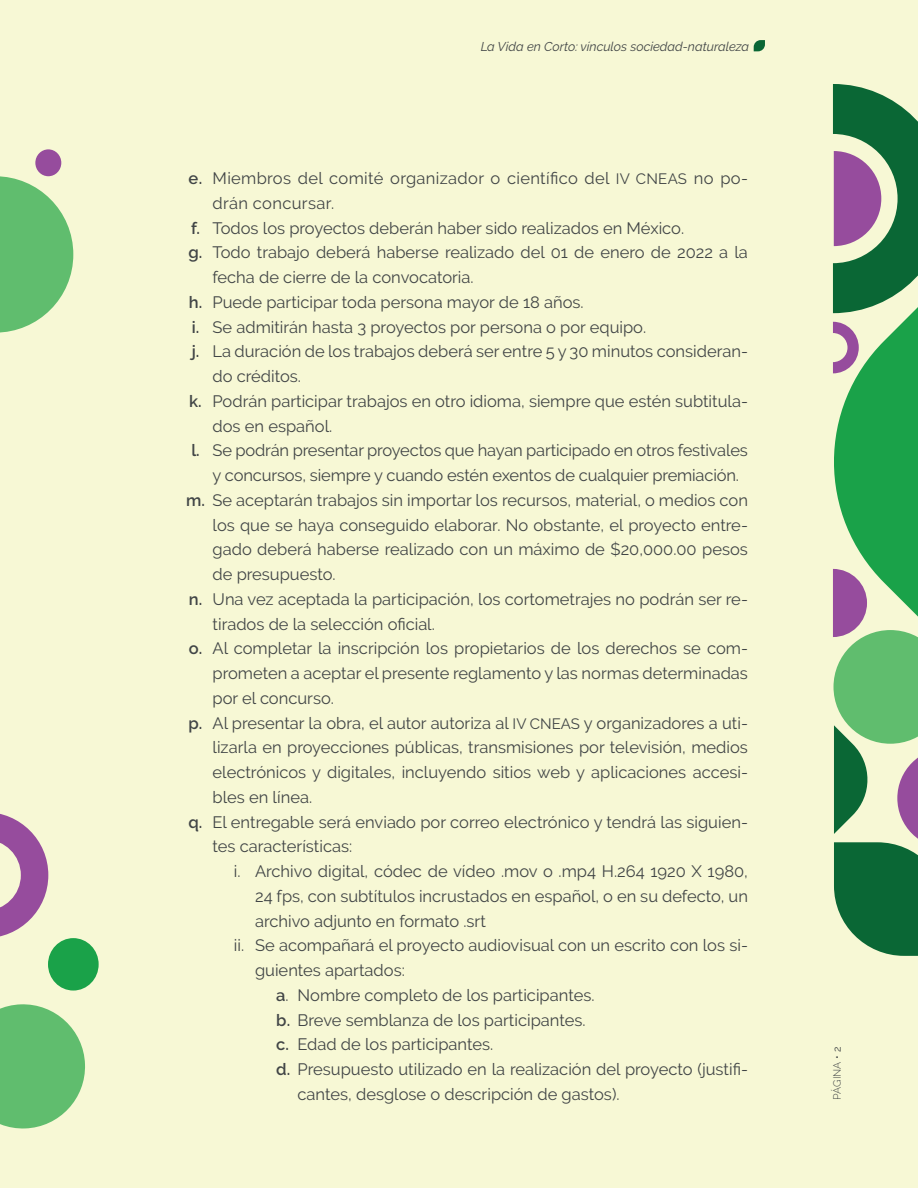
<style>
.page{position:relative;width:918px;height:1188px;background:#f7f8d5}
.page>*{position:absolute;margin:0;border:0;box-sizing:border-box;transform-origin:0 0}
.Lista_abc1{font:16.5px/24.8px "Raleway";color:#414546}
.Sub_lista_de_la_lista_abc{font:16.5px/24.8px "Raleway";color:#414546}
.Lista_abc1-2{font:16.5px/24.8px "Raleway";letter-spacing:.02em;color:#414546}
.t1{font:italic 12.75px "Raleway";color:#414546}
.t2{font:300 10.5px "Raleway";color:#414546}
.s1{font-weight:600}
.s2{font-size:15px}
.s3{font-weight:400}
</style>
<div class="page">
<svg style="left:754px;top:40px;width:11px;height:11px"></svg>
<svg style="left:833px;top:84px;width:85px;height:872px"></svg>
<svg style="left:0;top:1004px;width:85px;height:125px"></svg>
<div style="left:48px;top:938px;width:51px;height:53px;background:#1aa249;border-radius:50%"></div>
<div style="left:35px;top:149px;width:26px;height:27px;background:#964c9d;border-radius:50%"></div>
<svg style="left:0;top:814px;width:48px;height:123px"></svg>
<svg style="left:0;top:176px;width:73px;height:157px"></svg>
<p class="t1" style="left:481px;top:39px;width:270px">La Vida en Corto: vínculos sociedad-naturaleza</p>
<p class="Lista_abc1-2" style="left:213px;top:166px;width:537px;text-indent:-24px"><span class="s1">e.</span> Miembros del comité organizador o científico del <span class="s2">IV CNEAS</span> no po&shy;drán concursar.</p>
<p class="Lista_abc1" style="left:191px;top:215px;width:495px"><span class="s1">f.</span> Todos los proyectos deberán haber sido realizados en México.</p>
<p class="Lista_abc1" style="left:213px;top:240px;width:537px;text-indent:-24px"><span class="s1">g.</span> Todo trabajo deberá haberse realizado del 01 de enero de 2022 a la fecha de cierre de la convocatoria.</p>
<p class="Lista_abc1" style="left:189px;top:290px;width:396px"><span class="s1">h.</span> Puede participar toda persona mayor de 18 años.</p>
<p class="Lista_abc1" style="left:192px;top:314px;width:456px"><span class="s1">i.</span> Se admitirán hasta 3 proyectos por persona o por equipo.</p>
<p class="Lista_abc1" style="left:213px;top:339px;width:537px;text-indent:-21px"><span class="s1">j.</span> La duración de los trabajos deberá ser entre 5 y 30 minutos consideran&shy;do créditos.</p>
<p class="Lista_abc1" style="left:213px;top:389px;width:537px;text-indent:-23px"><span class="s1">k.</span> Podrán participar trabajos en otro idioma, siempre que estén subtitula&shy;dos en español.</p>
<p class="Lista_abc1" style="left:213px;top:438px;width:537px;text-indent:-21px"><span class="s1">l.</span> Se podrán presentar proyectos que hayan participado en otros festivales y concursos, siempre y cuando estén exentos de cualquier premiación.</p>
<p class="Lista_abc1" style="left:213px;top:488px;width:537px;text-align:justify;text-indent:-26px"><span class="s1">m.</span> Se aceptarán trabajos sin importar los recursos, material, o medios con los que se haya conseguido elaborar. No obstante, el proyecto entre&shy;gado deberá haberse realizado con un máximo de $20,000.00 pesos de presupuesto.</p>
<p class="Lista_abc1" style="left:213px;top:587px;width:537px;text-indent:-24px"><span class="s1">n.</span> Una vez aceptada la participación, los cortometrajes no podrán ser re&shy;tirados de la selección oficial.</p>
<p class="Lista_abc1" style="left:213px;top:636px;width:537px;text-align:justify;text-indent:-24px"><span class="s1">o.</span> Al completar la inscripción los propietarios de los derechos se com&shy;prometen a aceptar el presente reglamento y las normas determinadas por el concurso.</p>
<p class="Lista_abc1" style="left:213px;top:710px;width:537px;text-align:justify;text-indent:-24px"><span class="s1">p.</span> Al presentar la obra, el autor autoriza al <span class="s2">IV CNEAS</span> y organizadores a uti&shy;lizarla en proyecciones públicas, transmisiones por televisión, medios electrónicos y digitales, incluyendo sitios web y aplicaciones accesi&shy;bles en línea.</p>
<p class="Lista_abc1" style="left:213px;top:809px;width:537px;text-indent:-24px"><span class="s1">q.</span> El entregable será enviado por correo electrónico y tendrá las siguien&shy;tes características:</p>
<p class="Lista_abc1" style="left:255px;top:859px;width:494px;text-align:justify;text-indent:-21px">i. Archivo digital, códec de vídeo .mov o .mp4 H.264 1920 X 1980, 24 fps, con subtítulos incrustados en español, o en su defecto, un archivo adjunto en formato .srt</p>
<p class="Lista_abc1" style="left:255px;top:933px;width:494px;text-indent:-21px">ii. Se acompañará el proyecto audiovisual con un escrito con los si&shy;guientes apartados:</p>
<p class="Sub_lista_de_la_lista_abc" style="left:276px;top:983px;width:320px"><span class="s1">a</span>. Nombre completo de los participantes.</p>
<p class="Sub_lista_de_la_lista_abc" style="left:276px;top:1007px;width:311px"><span class="s1">b.</span> Breve semblanza de los participantes.</p>
<p class="Sub_lista_de_la_lista_abc" style="left:276px;top:1032px;width:218px"><span class="s1">c.</span> Edad de los participantes.</p>
<p class="Sub_lista_de_la_lista_abc" style="left:298px;top:1057px;width:452px;text-indent:-21px"><span class="s1">d.</span> Presupuesto utilizado en la realización del proyecto (justifi&shy;cantes, desglose o descripción de gastos).</p>
<p class="t2" style="left:831px;top:1100px;width:55px;rotate:-90deg">PÁGINA • <span class="s3">2</span></p>
</div>
